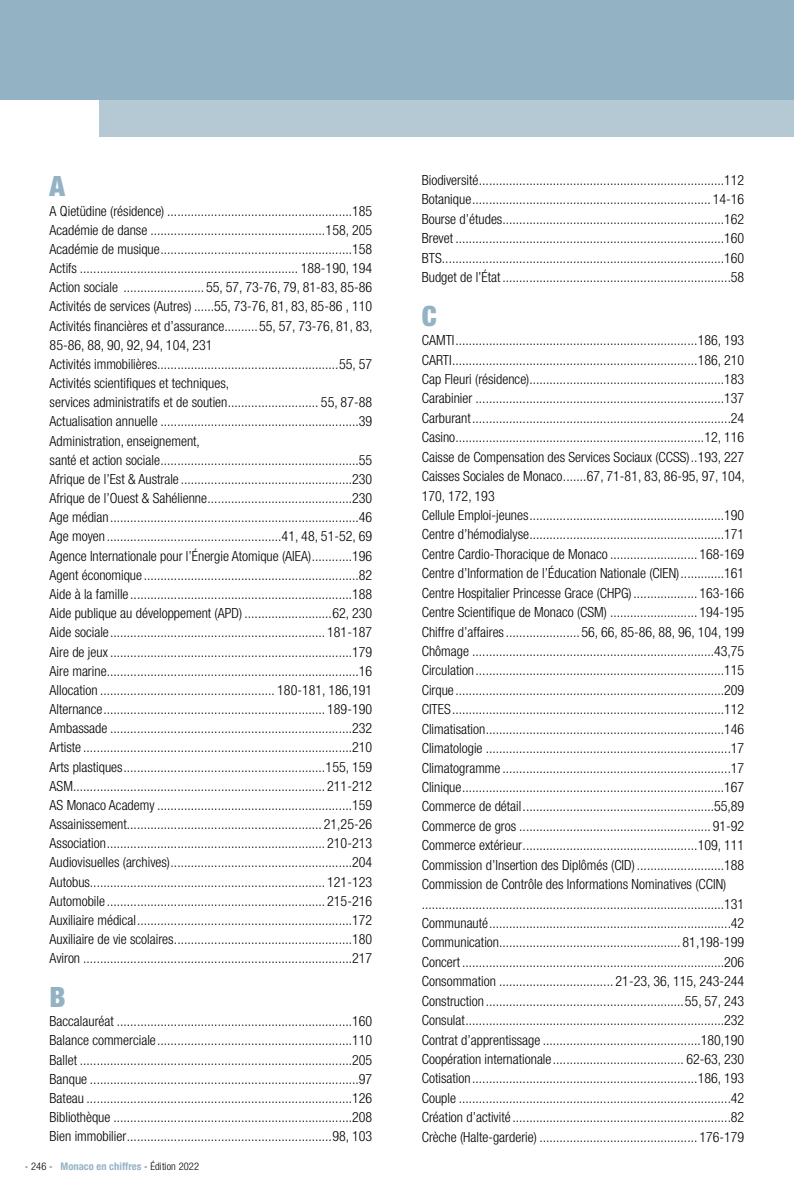
<style>
.page{position:relative;width:794px;height:1191px;background:#fff}
.page>*{position:absolute;margin:0;border:0;box-sizing:border-box;transform-origin:0 0}
.t1{font:900 condensed 28px "Helvetica Neue";color:#93b3c4}
.t2{font:300 condensed 14px/19.4px "Helvetica Neue";color:#000}
.t3{font:300 condensed 10.5px "Helvetica Neue";letter-spacing:.01em;color:#000}
.s1{font-weight:700;color:#93b3c4}
</style>
<div class="page">
<div style="left:0;top:0;width:99px;height:99px;background:#93b3c4"></div>
<div style="left:99px;top:99px;width:695px;height:37px;background:#b5c9d5"></div>
<div style="left:99px;top:0;width:695px;height:99px;background:#93b3c4"></div>
<h1 class="t1" style="left:50px;top:169px;width:17px">A</h1>
<p class="t2" style="left:50px;top:201px;width:324px">A Qietüdine (résidence) .......................................................185<br>Académie de danse ....................................................158, 205<br>Académie de musique.........................................................158<br>Actifs ................................................................. 188-190, 194<br>Action sociale ........................ 55, 57, 73-76, 79, 81-83, 85-86<br>Activités de services (Autres) ......55, 73-76, 81, 83, 85-86 , 110<br>Activités financières et d’assurance..........55, 57, 73-76, 81, 83, 85-86, 88, 90, 92, 94, 104, 231<br>Activités immobilières......................................................55, 57<br>Activités scientifiques et techniques,<br>services administratifs et de soutien........................... 55, 87-88<br>Actualisation annuelle ...........................................................39<br>Administration, enseignement,<br>santé et action sociale...........................................................55<br>Afrique de l’Est &amp; Australe ...................................................230<br>Afrique de l’Ouest &amp; Sahélienne...........................................230<br>Age médian..........................................................................46<br>Age moyen ....................................................41, 48, 51-52, 69<br>Agence Internationale pour l’Énergie Atomique (AIEA)............196<br>Agent économique ................................................................82<br>Aide à la famille ..................................................................188<br>Aide publique au développement (APD) ..........................62, 230<br>Aide sociale................................................................ 181-187<br>Aire de jeux ........................................................................179<br>Aire marine...........................................................................16<br>Allocation .................................................... 180-181, 186,191<br>Alternance.................................................................. 189-190<br>Ambassade ........................................................................232<br>Artiste ................................................................................210<br>Arts plastiques............................................................155, 159<br>ASM........................................................................... 211-212<br>AS Monaco Academy ..........................................................159<br>Assainissement.......................................................... 21,25-26<br>Association................................................................. 210-213<br>Audiovisuelles (archives)......................................................204<br>Autobus...................................................................... 121-123<br>Automobile ................................................................. 215-216<br>Auxiliaire médical................................................................172<br>Auxiliaire de vie scolaires.....................................................180<br>Aviron ................................................................................217</p>
<h1 class="t1" style="left:50px;top:980px;width:18px">B</h1>
<p class="t2" style="left:50px;top:1011px;width:324px;text-align:justify">Baccalauréat ......................................................................160<br>Balance commerciale..........................................................110<br>Ballet .................................................................................205<br>Banque ................................................................................97<br>Bateau ...............................................................................126<br>Bibliothèque .......................................................................208<br>Bien immobilier.............................................................98, 103</p>
<p class="t3" style="left:25px;top:1159px;width:176px">- 246 - <span class="s1">Monaco en chiffres</span> - Édition 2022</p>
<p class="t2" style="left:422px;top:170px;width:324px;text-align:justify">Biodiversité.........................................................................112<br>Botanique....................................................................... 14-16<br>Bourse d’études..................................................................162<br>Brevet ................................................................................160<br>BTS....................................................................................160<br>Budget de l’État ....................................................................58</p>
<h1 class="t1" style="left:422px;top:298px;width:17px">C</h1>
<p class="t2" style="left:422px;top:330px;width:324px">CAMTI........................................................................186, 193<br>CARTI.........................................................................186, 210<br>Cap Fleuri (résidence)..........................................................183<br>Carabinier ..........................................................................137<br>Carburant.............................................................................24<br>Casino..........................................................................12, 116<br>Caisse de Compensation des Services Sociaux (CCSS)..193, 227<br>Caisses Sociales de Monaco.......67, 71-81, 83, 86-95, 97, 104, 170, 172, 193<br>Cellule Emploi-jeunes..........................................................190<br>Centre d’hémodialyse..........................................................171<br>Centre Cardio-Thoracique de Monaco .......................... 168-169<br>Centre d’Information de l’Éducation Nationale (CIEN).............161<br>Centre Hospitalier Princesse Grace (CHPG) ................... 163-166<br>Centre Scientifique de Monaco (CSM) .......................... 194-195<br>Chiffre d’affaires...................... 56, 66, 85-86, 88, 96, 104, 199<br>Chômage ........................................................................43,75<br>Circulation..........................................................................115<br>Cirque................................................................................209<br>CITES.................................................................................112<br>Climatisation.......................................................................146<br>Climatologie .........................................................................17<br>Climatogramme ....................................................................17<br>Clinique..............................................................................167<br>Commerce de détail.........................................................55,89<br>Commerce de gros ......................................................... 91-92<br>Commerce extérieur....................................................109, 111<br>Commission d’Insertion des Diplômés (CID) ..........................188<br>Commission de Contrôle des Informations Nominatives (CCIN) ..........................................................................................131<br>Communauté........................................................................42<br>Communication...................................................... 81,198-199<br>Concert ..............................................................................206<br>Consommation .................................. 21-23, 36, 115, 243-244<br>Construction ...........................................................55, 57, 243<br>Consulat.............................................................................232<br>Contrat d’apprentissage ...............................................180,190<br>Coopération internationale....................................... 62-63, 230<br>Cotisation ...................................................................186, 193<br>Couple .................................................................................42<br>Création d’activité .................................................................82<br>Crèche (Halte-garderie) ............................................... 176-179</p>
</div>
